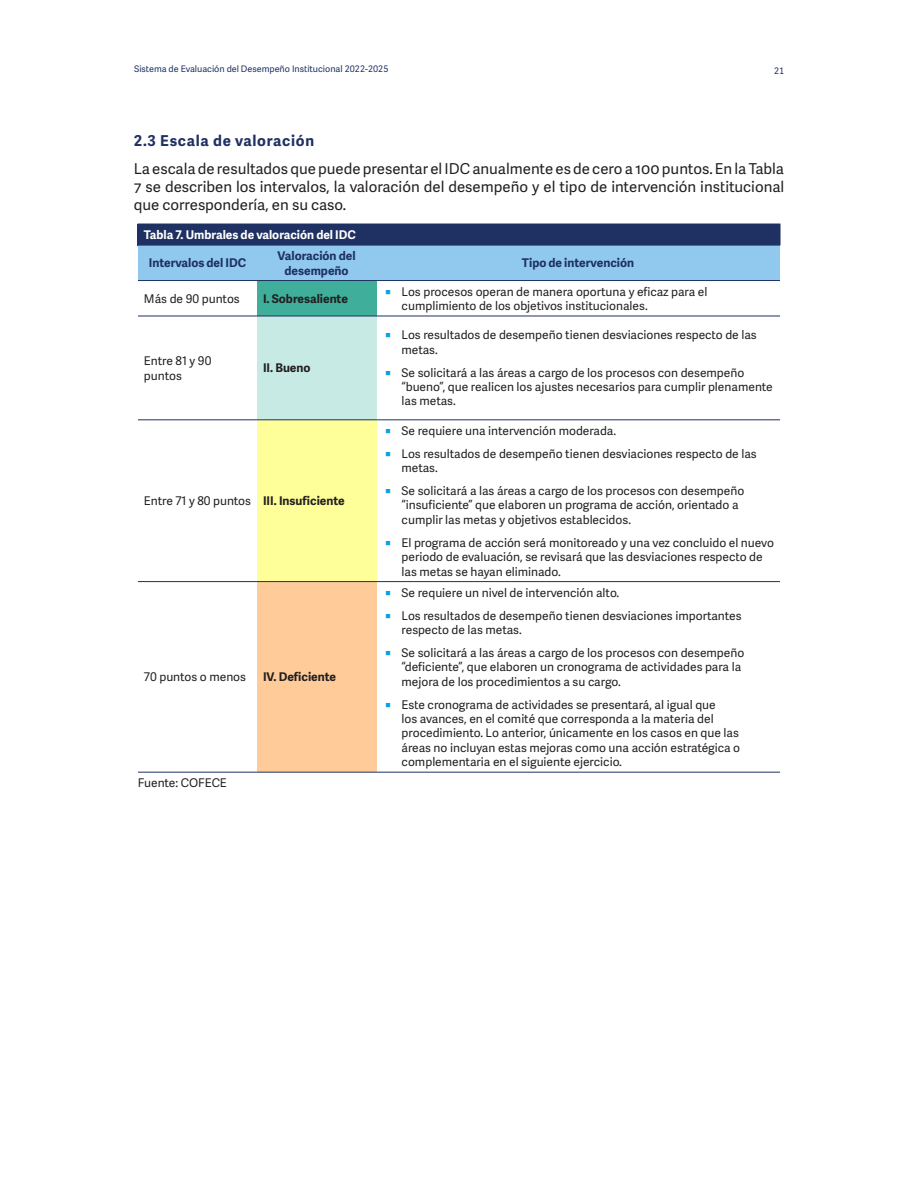
<style>
.page{position:relative;width:918px;height:1188px;background:#fff}
.page>*{position:absolute;margin:0;border:0;box-sizing:border-box;transform-origin:0 0}
.Basic{font:15px/18px "Adelle Sans";color:#231f20;text-align:justify}
.A-subtitulo1{font:700 15px "Adelle Sans";letter-spacing:.05em;color:#1f3162}
.cuerpo{font:12px/14.4px "Adelle Sans";color:#231f20}
.subcabeza{font:700 12px/14.4px "Adelle Sans";color:#1f3162;text-align:center}
.cuerpo-2{font:700 12px "Adelle Sans";color:#231f20}
.cabeza{font:700 12px "Adelle Sans";color:#fff}
.Nota_al_Pie{font:12px "Adelle Sans";color:#231f20}
.t1{font:9px "Adelle Sans";color:#1f3162}
.s1{color:#06a3df}
</style>
<div class="page">
<div style="left:257px;top:281px;width:119px;height:35px;background:#3faf9b"></div>
<div style="left:257px;top:316px;width:119px;height:104px;background:#c7eae4"></div>
<div style="left:257px;top:420px;width:119px;height:162px;background:#ff9"></div>
<div style="left:257px;top:582px;width:119px;height:190px;background:#fc9"></div>
<svg style="left:138px;top:224px;width:643px;height:56px;background:#658fb7"></svg>
<hr style="left:138px;top:245px;width:119px;height:1px;background:#1f3162">
<hr style="left:257px;top:245px;width:119px;height:1px;background:#1f3162">
<hr style="left:376px;top:245px;width:404px;height:1px;background:#1f3162">
<hr style="left:138px;top:280px;width:119px;height:1px;background:#1f3162">
<hr style="left:257px;top:280px;width:119px;height:1px;background:#1f3162">
<hr style="left:376px;top:280px;width:404px;height:1px;background:#1f3162">
<hr style="left:138px;top:316px;width:119px;height:1px;background:#1f3162">
<hr style="left:257px;top:316px;width:119px;height:1px;background:#1f3162">
<hr style="left:376px;top:316px;width:404px;height:1px;background:#1f3162">
<hr style="left:138px;top:419px;width:119px;height:1px;background:#1f3162">
<hr style="left:257px;top:419px;width:119px;height:1px;background:#1f3162">
<hr style="left:376px;top:419px;width:404px;height:1px;background:#1f3162">
<hr style="left:138px;top:581px;width:119px;height:1px;background:#1f3162">
<hr style="left:257px;top:581px;width:119px;height:1px;background:#1f3162">
<hr style="left:376px;top:581px;width:404px;height:1px;background:#1f3162">
<hr style="left:138px;top:772px;width:119px;height:1px;background:#1f3162">
<hr style="left:257px;top:772px;width:119px;height:1px;background:#1f3162">
<hr style="left:376px;top:772px;width:404px;height:1px;background:#1f3162">
<p class="t1" style="left:134px;top:62px;width:256px">Sistema de Evaluación del Desempeño Institucional 2022-2025</p>
<p class="t1" style="left:774px;top:64px;width:12px">21</p>
<p class="A-subtitulo1" style="left:134px;top:130px;width:182px">2.3 Escala de valoración</p>
<p class="Basic" style="left:134px;top:159px;width:652px">La escala de resultados que puede presentar el IDC anualmente es de cero a 100 puntos. En la Tabla 7 se describen los intervalos, la valoración del desempeño y el tipo de intervención institucional que correspondería, en su caso.</p>
<p class="cabeza" style="left:144px;top:226px;width:213px">Tabla 7. Umbrales de valoración del IDC</p>
<p class="subcabeza" style="left:149px;top:255px;width:99px">Intervalos del IDC</p>
<p class="subcabeza" style="left:278px;top:248px;width:80px">Valoración del desempeño</p>
<p class="subcabeza" style="left:522px;top:255px;width:114px">Tipo de intervención</p>
<p class="cuerpo" style="left:144px;top:291px;width:97px">Más de 90 puntos</p>
<p class="cuerpo-2" style="left:263px;top:290px;width:86px">I. Sobresaliente</p>
<p class="cuerpo" style="left:402px;top:284px;width:307px;text-indent:-17px"><span class="s1">̥</span> Los procesos operan de manera oportuna y eficaz para el cumplimiento de los objetivos institucionales.</p>
<p class="cuerpo" style="left:144px;top:353px;width:69px">Entre 81 y 90 puntos</p>
<p class="cuerpo-2" style="left:263px;top:359px;width:49px">II. Bueno</p>
<p class="cuerpo" style="left:144px;top:493px;width:109px">Entre 71 y 80 puntos</p>
<p class="cuerpo-2" style="left:263px;top:492px;width:83px">III. Insuficiente</p>
<p class="cuerpo" style="left:144px;top:670px;width:104px">70 puntos o menos</p>
<p class="cuerpo-2" style="left:263px;top:668px;width:75px">IV. Deficiente</p>
<p class="Nota_al_Pie" style="left:138px;top:774px;width:90px">Fuente: COFECE</p>
<p class="cuerpo" style="left:402px;top:328px;width:357px;text-indent:-17px"><span class="s1">̥</span> Los resultados de desempeño tienen desviaciones respecto de las metas.</p>
<p class="cuerpo" style="left:402px;top:365px;width:373px;text-indent:-17px"><span class="s1">̥</span> Se solicitará a las áreas a cargo de los procesos con desempeño “bueno”, que realicen los ajustes necesarios para cumplir plenamente las metas.</p>
<p class="cuerpo" style="left:385px;top:423px;width:233px"><span class="s1">̥</span> Se requiere una intervención moderada.</p>
<p class="cuerpo" style="left:402px;top:446px;width:357px;text-indent:-17px"><span class="s1">̥</span> Los resultados de desempeño tienen desviaciones respecto de las metas.</p>
<p class="cuerpo" style="left:402px;top:483px;width:344px;text-indent:-17px"><span class="s1">̥</span> Se solicitará a las áreas a cargo de los procesos con desempeño “insuficiente” que elaboren un programa de acción, orientado a cumplir las metas y objetivos establecidos.</p>
<p class="cuerpo" style="left:402px;top:535px;width:374px;text-indent:-17px"><span class="s1">̥</span> El programa de acción será monitoreado y una vez concluido el nuevo periodo de evaluación, se revisará que las desviaciones respecto de las metas se hayan eliminado.</p>
<p class="cuerpo" style="left:385px;top:585px;width:236px"><span class="s1">̥</span> Se requiere un nivel de intervención alto.</p>
<p class="cuerpo" style="left:402px;top:608px;width:341px;text-indent:-17px"><span class="s1">̥</span> Los resultados de desempeño tienen desviaciones importantes respecto de las metas.</p>
<p class="cuerpo" style="left:402px;top:645px;width:344px;text-indent:-17px"><span class="s1">̥</span> Se solicitará a las áreas a cargo de los procesos con desempeño “deficiente”, que elaboren un cronograma de actividades para la mejora de los procedimientos a su cargo.</p>
<p class="cuerpo" style="left:402px;top:697px;width:340px;text-indent:-17px"><span class="s1">̥</span> Este cronograma de actividades se presentará, al igual que<br>los avances, en el comité que corresponda a la materia del procedimiento. Lo anterior, únicamente en los casos en que las áreas no incluyan estas mejoras como una acción estratégica o complementaria en el siguiente ejercicio.</p>
</div>
